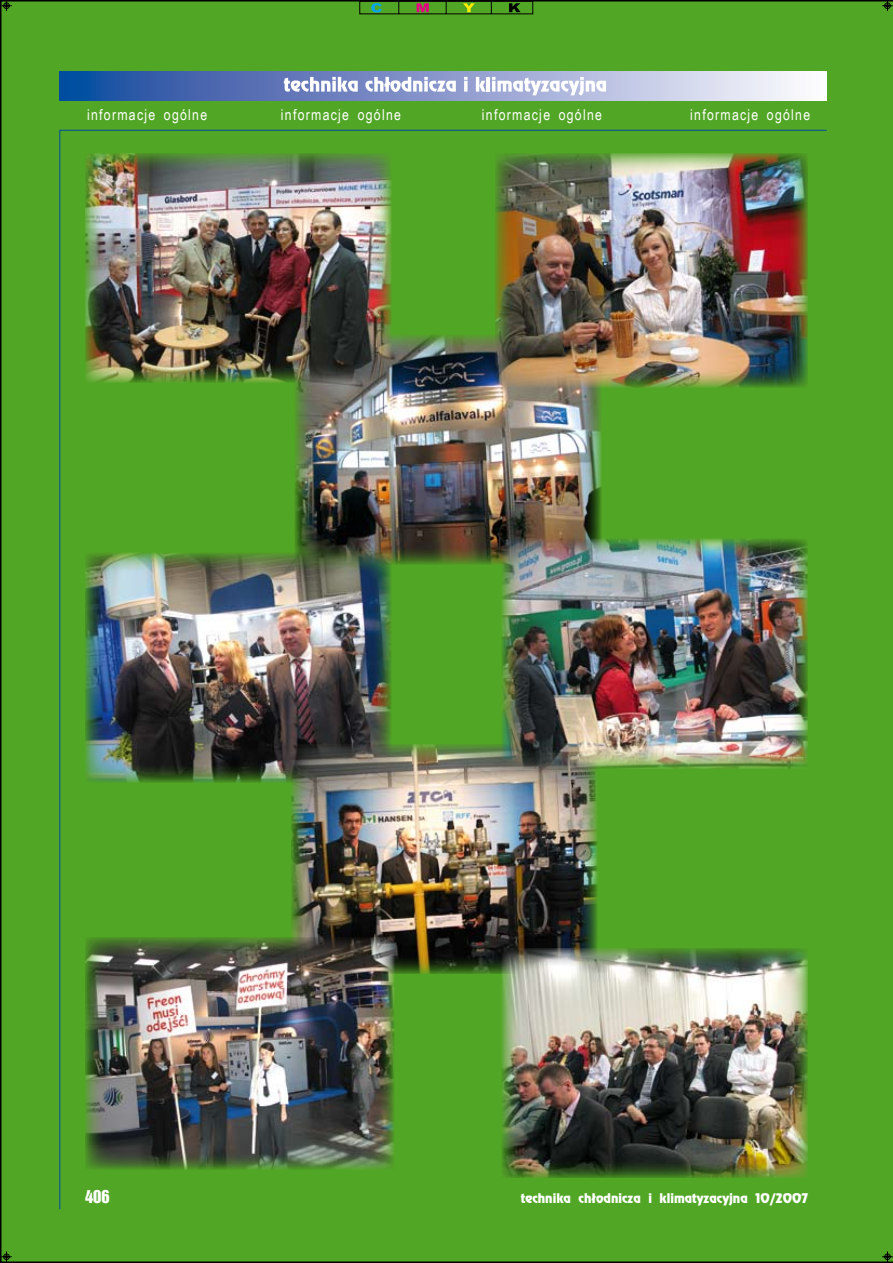
<style>
.page{position:relative;width:893px;height:1263px;background:#52a625}
.page>*{position:absolute;margin:0;border:0;box-sizing:border-box;transform-origin:0 0}
.t1{font:16.5px "Switzerland Inserat";color:#fff}
.t2{font:15px "Arial Narrow";letter-spacing:.085em;color:#fff}
.t3{font:12px "Renfrew";color:#fff}
</style>
<div class="page">
<svg style="left:359px;top:1px;width:174px;height:13px;background:#4a8426"></svg>
<svg style="left:882px;top:0;width:11px;height:11px"></svg>
<svg style="left:1px;top:0;width:11px;height:11px"></svg>
<svg style="left:1px;top:1251px;width:11px;height:11px"></svg>
<svg style="left:882px;top:1251px;width:11px;height:11px"></svg>
<div style="left:59px;top:129px;width:834px;height:1081px;background:#52a625"></div>
<svg style="left:59px;top:71px;width:767px;height:29px;background:#899dcc"></svg>
<svg style="left:284px;top:77px;width:74px;height:15px"></svg>
<svg style="left:365px;top:77px;width:91px;height:15px"></svg>
<svg style="left:464px;top:81px;width:4px;height:11px"></svg>
<svg style="left:464px;top:77px;width:4px;height:3px"></svg>
<svg style="left:476px;top:77px;width:10px;height:15px"></svg>
<hr style="left:487px;top:77px;width:3px;height:15px;background:#fff">
<svg style="left:492px;top:77px;width:114px;height:19px"></svg>
<img style="left:295px;top:334px;width:306px;height:230px">
<img style="left:495px;top:153px;width:313px;height:235px">
<img style="left:85px;top:553px;width:306px;height:229px">
<img style="left:85px;top:153px;width:306px;height:230px">
<img style="left:291px;top:744px;width:306px;height:230px">
<img style="left:502px;top:539px;width:306px;height:229px">
<img style="left:502px;top:948px;width:306px;height:230px">
<img style="left:85px;top:937px;width:309px;height:232px">
<p class="t2" style="left:87px;top:104px;width:122px">informacje ogólne</p>
<p class="t2" style="left:281px;top:104px;width:122px">informacje ogólne</p>
<p class="t2" style="left:482px;top:104px;width:122px">informacje ogólne</p>
<p class="t2" style="left:690px;top:104px;width:122px">informacje ogólne</p>
<p class="t1" style="left:85px;top:1187px;width:26px">406</p>
<p class="t3" style="left:521px;top:1190px;width:289px">technika chłodnicza i klimatyzacyjna 10/2007</p>
</div>
